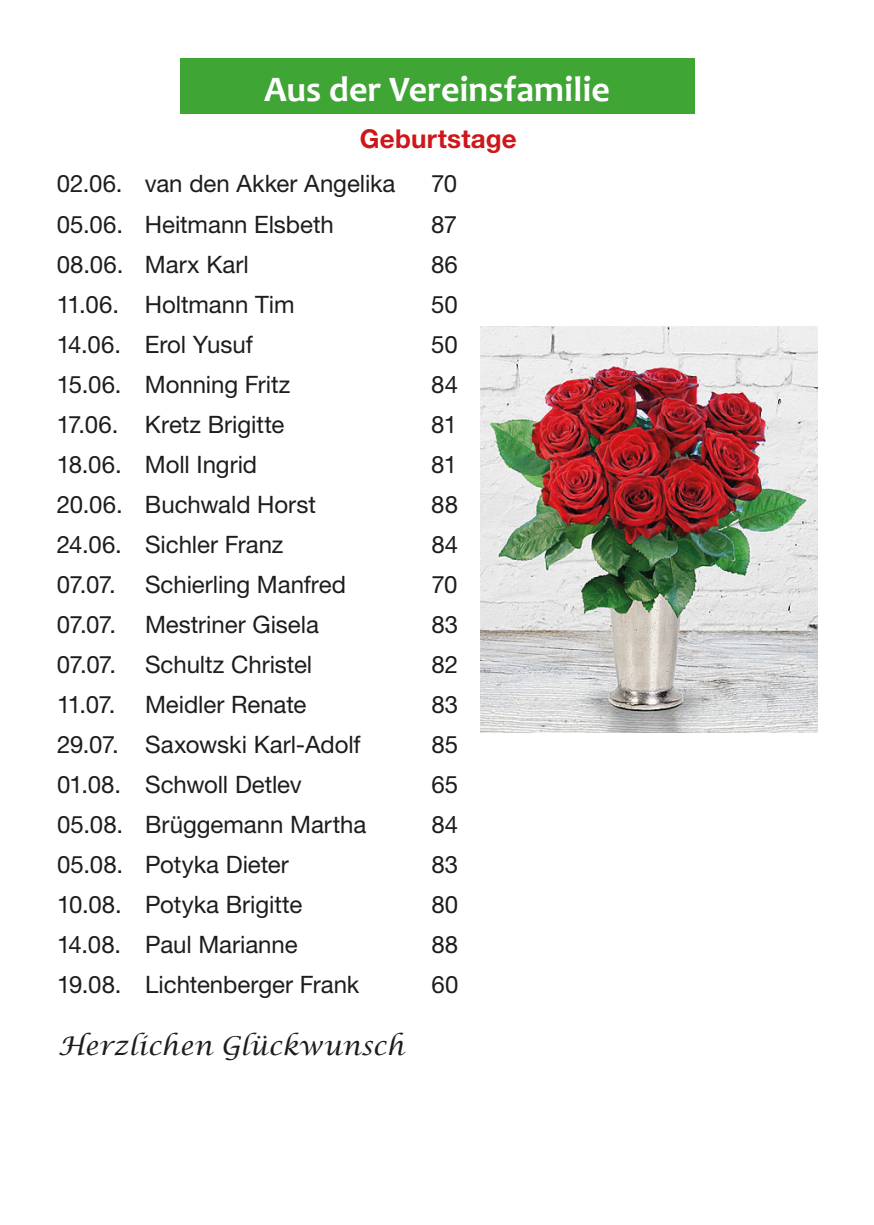
<style>
.page{position:relative;width:874px;height:1225px;background:#fff}
.page>*{position:absolute;margin:0;border:0;box-sizing:border-box;transform-origin:0 0}
.t1{font:700 36px "Candara";color:#fff}
.t2{font:italic 26px "Lucida Calligraphy";color:#1d1d1b}
.t3{font:700 26px "Helvetica Neue LT Std";letter-spacing:.01em;color:#cd171a}
.t4{font:24px "Helvetica Neue LT Std";letter-spacing:-.005em;color:#1d1d1b}
</style>
<div class="page">
<div style="left:180px;top:58px;width:513px;height:55px;background:#3fa535"></div>
<img style="left:480px;top:326px;width:336px;height:406px">
<h1 class="t1" style="left:264px;top:67px;width:347px">Aus der Vereinsfamilie</h1>
<p class="t3" style="left:360px;top:123px;width:158px">Geburtstage</p>
<p class="t4" style="left:57px;top:170px;width:340px">02.06. van den Akker Angelika</p>
<p class="t4" style="left:431px;top:170px;width:27px">70</p>
<p class="t4" style="left:57px;top:210px;width:278px">05.06. Heitmann Elsbeth</p>
<p class="t4" style="left:431px;top:210px;width:27px">87</p>
<p class="t4" style="left:57px;top:250px;width:193px">08.06. Marx Karl</p>
<p class="t4" style="left:431px;top:250px;width:28px">86</p>
<p class="t4" style="left:57px;top:290px;width:239px">11.06. Holtmann Tim</p>
<p class="t4" style="left:431px;top:290px;width:28px">50</p>
<p class="t4" style="left:57px;top:330px;width:197px">14.06. Erol Yusuf</p>
<p class="t4" style="left:431px;top:330px;width:28px">50</p>
<p class="t4" style="left:57px;top:370px;width:235px">15.06. Monning Fritz</p>
<p class="t4" style="left:431px;top:370px;width:28px">84</p>
<p class="t4" style="left:57px;top:410px;width:229px">17.06. Kretz Brigitte</p>
<p class="t4" style="left:431px;top:410px;width:27px">81</p>
<p class="t4" style="left:57px;top:450px;width:202px">18.06. Moll Ingrid</p>
<p class="t4" style="left:431px;top:450px;width:27px">81</p>
<p class="t4" style="left:57px;top:490px;width:260px">20.06. Buchwald Horst</p>
<p class="t4" style="left:431px;top:490px;width:28px">88</p>
<p class="t4" style="left:57px;top:530px;width:228px">24.06. Sichler Franz</p>
<p class="t4" style="left:431px;top:530px;width:28px">84</p>
<p class="t4" style="left:57px;top:570px;width:290px">07.07. Schierling Manfred</p>
<p class="t4" style="left:431px;top:570px;width:27px">70</p>
<p class="t4" style="left:57px;top:610px;width:263px">07.07. Mestriner Gisela</p>
<p class="t4" style="left:431px;top:610px;width:28px">83</p>
<p class="t4" style="left:57px;top:650px;width:256px">07.07. Schultz Christel</p>
<p class="t4" style="left:431px;top:650px;width:28px">82</p>
<p class="t4" style="left:57px;top:690px;width:251px">11.07. Meidler Renate</p>
<p class="t4" style="left:431px;top:690px;width:28px">83</p>
<p class="t4" style="left:57px;top:730px;width:305px">29.07. Saxowski Karl-Adolf</p>
<p class="t4" style="left:431px;top:730px;width:28px">85</p>
<p class="t4" style="left:57px;top:770px;width:246px">01.08. Schwoll Detlev</p>
<p class="t4" style="left:431px;top:770px;width:28px">65</p>
<p class="t4" style="left:57px;top:810px;width:310px">05.08. Brüggemann Martha</p>
<p class="t4" style="left:431px;top:810px;width:28px">84</p>
<p class="t4" style="left:57px;top:850px;width:233px">05.08. Potyka Dieter</p>
<p class="t4" style="left:431px;top:850px;width:28px">83</p>
<p class="t4" style="left:57px;top:890px;width:246px">10.08. Potyka Brigitte</p>
<p class="t4" style="left:431px;top:890px;width:28px">80</p>
<p class="t4" style="left:57px;top:930px;width:242px">14.08. Paul Marianne</p>
<p class="t4" style="left:431px;top:930px;width:28px">88</p>
<p class="t4" style="left:57px;top:970px;width:303px">19.08. Lichtenberger Frank</p>
<p class="t4" style="left:431px;top:970px;width:28px">60</p>
<p class="t2" style="left:58px;top:1030px;width:347px">Herzlichen Glückwunsch</p>
</div>
